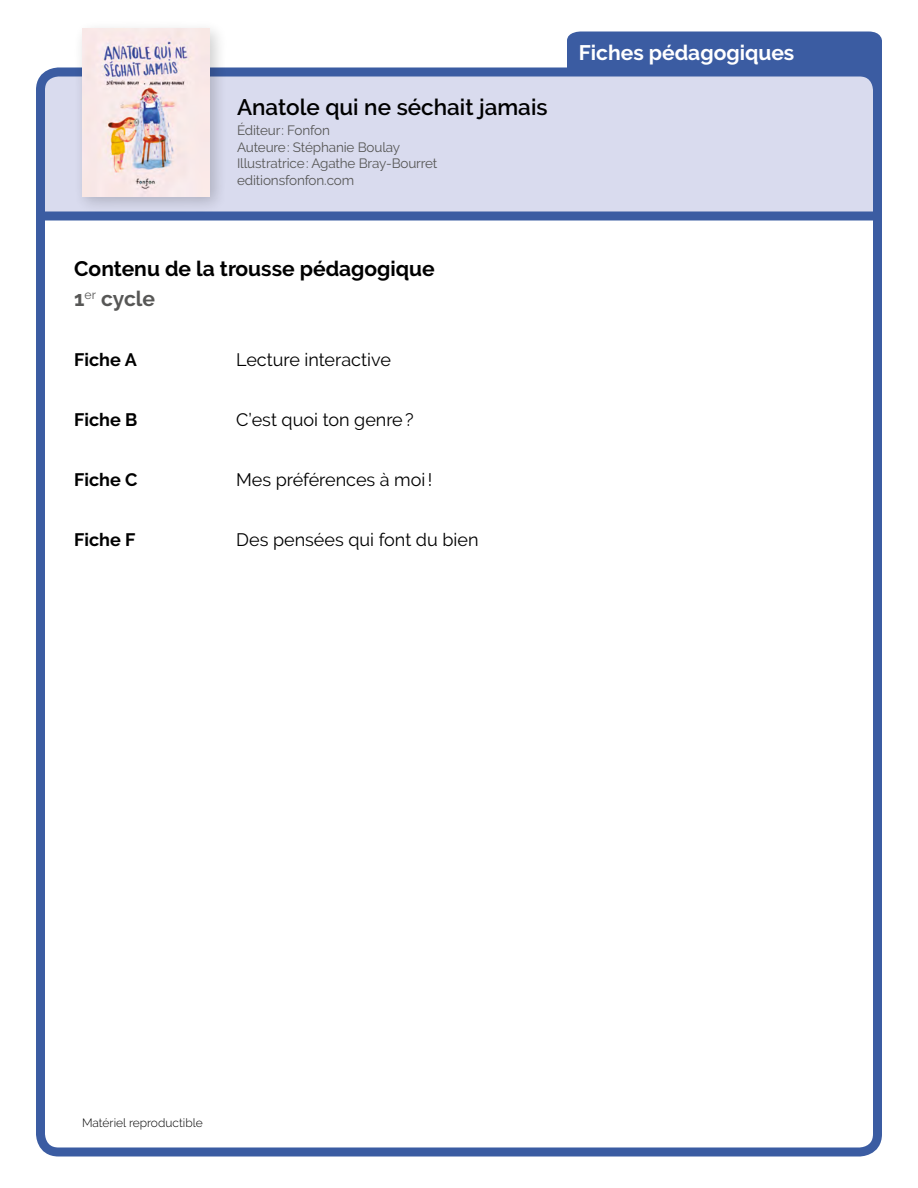
<style>
.page{position:relative;width:918px;height:1188px;background:#fff}
.page>*{position:absolute;margin:0;border:0;box-sizing:border-box;transform-origin:0 0}
.t1{font:600 22.5px "Raleway";color:#000}
.t2{font:700 21px/30px "Raleway";color:#000}
.t3{font:700 21px "Raleway";color:#fff}
.t4{font:18px "Raleway";color:#000}
.t5{font:700 18px "Raleway";color:#000}
.t6{font:13.5px/16.5px "Raleway";letter-spacing:-.01em;color:#575756}
.t7{font:300 12px "Raleway";color:#000}
.s1{color:#575756}
</style>
<div class="page">
<div style="left:44px;top:75px;width:830px;height:144px;background:#d9dbee"></div>
<div style="left:40px;top:212px;width:838px;height:8px;background:#3b5ca2"></div>
<svg style="left:567px;top:32px;width:315px;height:53px"></svg>
<div style="left:36px;top:68px;width:846px;height:1088px;border:9px solid #3b5ca2;border-radius:18px"></div>
<div style="left:73px;top:19px;width:156px;height:196px;background:#000;opacity:.2"></div>
<img style="left:82px;top:29px;width:128px;height:167px">
<h1 class="t1" style="left:237px;top:94px;width:312px">Anatole qui ne séchait jamais</h1>
<p class="t6" style="left:237px;top:122px;width:202px">Éditeur: Fonfon<br>Auteure: Stéphanie Boulay<br>Illustratrice: Agathe Bray-Bourret editionsfonfon.com</p>
<p class="t2" style="left:74px;top:254px;width:362px">Contenu de la trousse pédagogique<br><span class="s1">1</span><sup>er</sup> <span class="s1">cycle</span></p>
<p class="t5" style="left:74px;top:350px;width:64px">Fiche A</p>
<p class="t4" style="left:236px;top:349px;width:156px">Lecture interactive</p>
<p class="t5" style="left:74px;top:410px;width:65px">Fiche B</p>
<p class="t4" style="left:236px;top:409px;width:179px">C’est quoi ton genre?</p>
<p class="t5" style="left:74px;top:470px;width:65px">Fiche C</p>
<p class="t4" style="left:236px;top:469px;width:198px">Mes préférences à moi!</p>
<p class="t5" style="left:74px;top:530px;width:63px">Fiche F</p>
<p class="t4" style="left:236px;top:529px;width:244px">Des pensées qui font du bien</p>
<p class="t3" style="left:579px;top:40px;width:217px">Fiches pédagogiques</p>
<p class="t7" style="left:82px;top:1116px;width:122px">Matériel reproductible</p>
</div>
